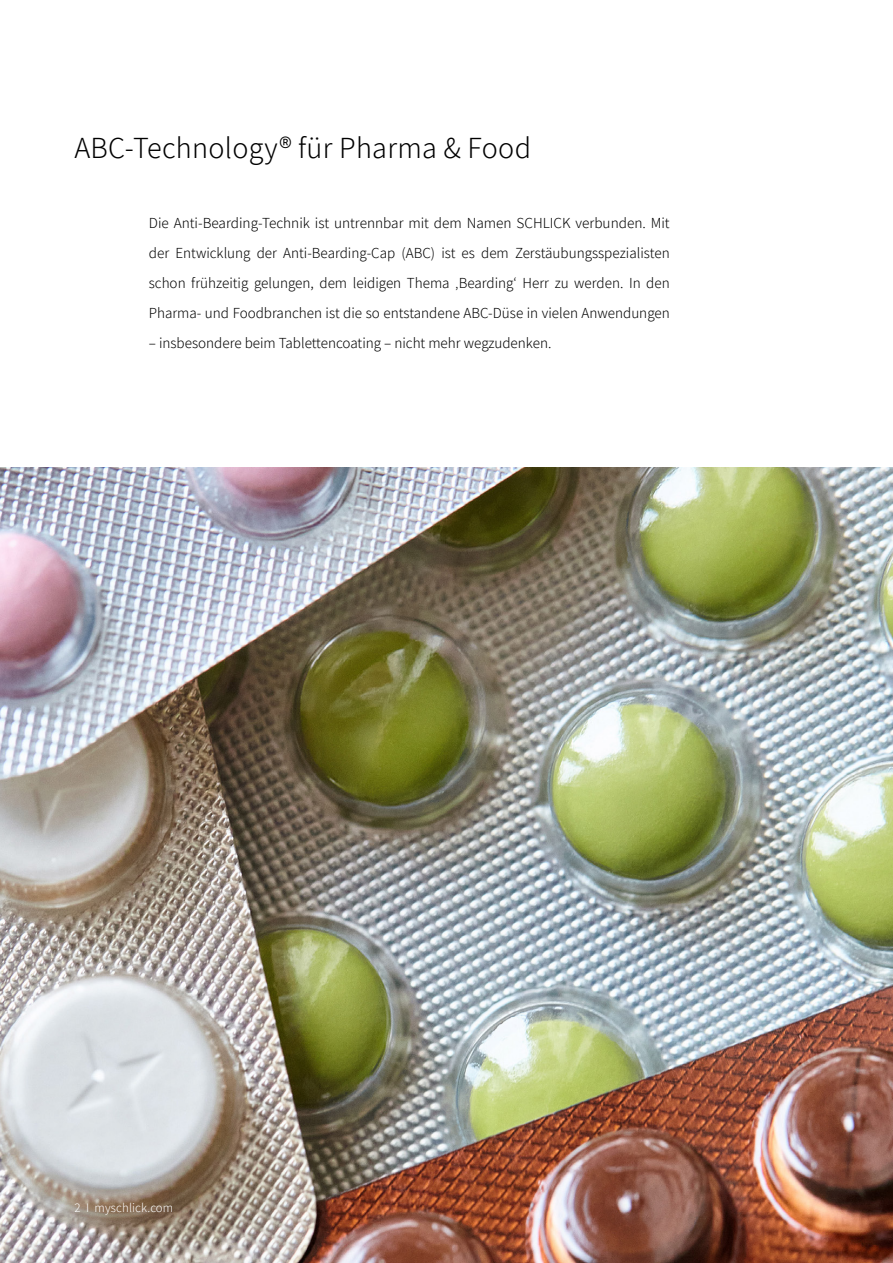
<style>
.page{position:relative;width:893px;height:1263px;background:#fff}
.page>*{position:absolute;margin:0;border:0;box-sizing:border-box;transform-origin:0 0}
.t1{font:300 30px "Assistant";letter-spacing:.01em;color:#000}
.t2{font:300 15px/30px "Assistant";color:#000;text-align:justify}
.t3{font:300 12.75px "Assistant";letter-spacing:.01em;color:#fff}
</style>
<div class="page">
<img style="left:0;top:468px;width:893px;height:795px">
<h1 class="t1" style="left:74px;top:128px;width:458px">ABC-Technology® für Pharma &amp; Food</h1>
<p class="t2" style="left:149px;top:207px;width:522px">Die Anti-Bearding-Technik ist untrennbar mit dem Namen SCHLICK verbunden. Mit der Entwicklung der Anti-Bearding-Cap (ABC) ist es dem Zerstäubungsspezialisten schon frühzeitig gelungen, dem leidigen Thema ‚Bearding‘ Herr zu werden. In den Pharma- und Foodbranchen ist die so entstandene ABC-Düse in vielen Anwendungen</p>
<p class="t2" style="left:149px;top:327px;width:404px">– insbesondere beim Tablettencoating – nicht mehr wegzudenken.</p>
<p class="t3" style="left:74px;top:1199px;width:100px">2 I myschlick.com</p>
</div>
